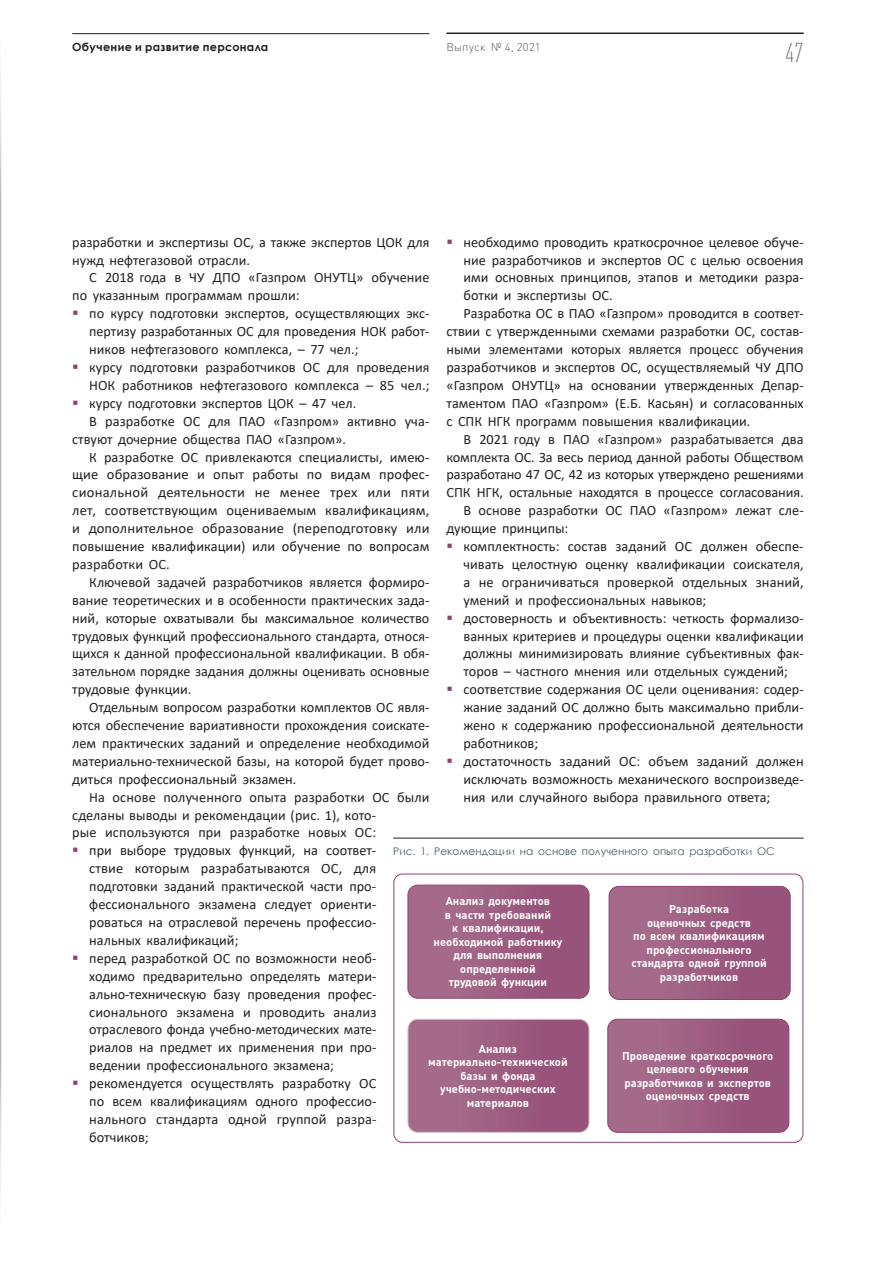
<style>
.page{position:relative;width:893px;height:1263px;background:#fff}
.page>*{position:absolute;margin:0;border:0;box-sizing:border-box;transform-origin:0 0}
.t1{font:300 condensed 27px "DIN Pro";color:#76787b}
.t2{font:14.25px/17.9px "Calibri";color:#231f20}
.t3{font:700 11.25px/13.5px "DIN Pro";color:#fff;text-align:center}
.t4{font:700 11.25px "Century Gothic";letter-spacing:.025em;color:#231f20}
.t5{font:300 11.25px "DIN Pro";letter-spacing:.03em;color:#57585a}
.t6{font:10.5px "Century Gothic";color:#465a64}
</style>
<div class="page">
<hr style="left:446px;top:33px;width:358px;height:1px;background:#231f20">
<hr style="left:72px;top:33px;width:357px;height:1px;background:#231f20">
<hr style="left:0;top:0;width:2px;height:1263px;background:#51504b">
<hr style="left:393px;top:838px;width:411px;height:1px;background:#231f20">
<div style="left:393px;top:874px;width:410px;height:269px;border:1px solid #904270;border-radius:9px"></div>
<svg style="left:408px;top:885px;width:181px;height:113px;background:#9e5f82"></svg>
<div style="left:408px;top:885px;width:181px;height:113px;border:1px solid #904270;border-radius:10px"></div>
<svg style="left:609px;top:886px;width:181px;height:113px;background:#9e5f82"></svg>
<div style="left:609px;top:886px;width:181px;height:114px;border:1px solid #904270;border-radius:10px"></div>
<svg style="left:408px;top:1019px;width:181px;height:113px;background:#9e5f82"></svg>
<div style="left:408px;top:1019px;width:181px;height:114px;border:1px solid #d9c4cf;border-radius:10px"></div>
<svg style="left:608px;top:1019px;width:181px;height:113px;background:#9e5f82"></svg>
<div style="left:607px;top:1019px;width:182px;height:114px;border:1px solid #904270;border-radius:10px"></div>
<p class="t4" style="left:72px;top:38px;width:198px">Обучение и развитие персонала</p>
<p class="t5" style="left:446px;top:38px;width:96px">Выпуск № 4, 2021</p>
<h1 class="t1" style="left:785px;top:33px;width:20px">47</h1>
<p class="t2" style="left:463px;top:233px;width:342px">необходимо проводить краткосрочное целевое обуче-</p>
<p class="t2" style="left:463px;top:251px;width:342px">ние разработчиков и экспертов ОС с целью освоения</p>
<p class="t2" style="left:463px;top:268px;width:342px">ими основных принципов, этапов и методики разра-</p>
<p class="t2" style="left:463px;top:286px;width:151px">ботки и экспертизы ОС.</p>
<p class="t2" style="left:463px;top:304px;width:342px">Разработка ОС в ПАО «Газпром» проводится в соответ-</p>
<p class="t2" style="left:446px;top:322px;width:359px">ствии с утвержденными схемами разработки ОС, состав-</p>
<p class="t2" style="left:446px;top:340px;width:359px">ными элементами которых является процесс обучения</p>
<p class="t2" style="left:446px;top:358px;width:359px">разработчиков и экспертов ОС, осуществляемый ЧУ ДПО</p>
<p class="t2" style="left:446px;top:376px;width:359px">«Газпром ОНУТЦ» на основании утвержденных Депар-</p>
<p class="t2" style="left:446px;top:394px;width:359px">таментом ПАО «Газпром» (Е.Б. Касьян) и согласованных</p>
<p class="t2" style="left:446px;top:412px;width:305px">с СПК НГК программ повышения квалификации.</p>
<p class="t2" style="left:463px;top:430px;width:342px">В 2021 году в ПАО «Газпром» разрабатывается два</p>
<p class="t2" style="left:446px;top:447px;width:359px">комплекта ОС. За весь период данной работы Обществом</p>
<p class="t2" style="left:446px;top:465px;width:359px">разработано 47 ОС, 42 из которых утверждено решениями</p>
<p class="t2" style="left:446px;top:483px;width:359px">СПК НГК, остальные находятся в процессе согласования.</p>
<p class="t2" style="left:463px;top:501px;width:342px">В основе разработки ОС ПАО «Газпром» лежат сле-</p>
<p class="t2" style="left:446px;top:519px;width:123px">дующие принципы:</p>
<p class="t2" style="left:463px;top:537px;width:342px">комплектность: состав заданий ОС должен обеспе-</p>
<p class="t2" style="left:463px;top:555px;width:342px">чивать целостную оценку квалификации соискателя,</p>
<p class="t2" style="left:463px;top:573px;width:342px">а не ограничиваться проверкой отдельных знаний,</p>
<p class="t2" style="left:463px;top:591px;width:244px">умений и профессиональных навыков;</p>
<p class="t2" style="left:463px;top:609px;width:342px">достоверность и объективность: четкость формализо-</p>
<p class="t2" style="left:463px;top:626px;width:342px">ванных критериев и процедуры оценки квалификации</p>
<p class="t2" style="left:463px;top:644px;width:342px">должны минимизировать влияние субъективных фак-</p>
<p class="t2" style="left:463px;top:662px;width:326px">торов – частного мнения или отдельных суждений;</p>
<p class="t2" style="left:463px;top:680px;width:342px">соответствие содержания ОС цели оценивания: содер-</p>
<p class="t2" style="left:463px;top:698px;width:342px">жание заданий ОС должно быть максимально прибли-</p>
<p class="t2" style="left:463px;top:716px;width:342px">жено к содержанию профессиональной деятельности</p>
<p class="t2" style="left:463px;top:734px;width:76px">работников;</p>
<p class="t2" style="left:463px;top:752px;width:342px">достаточность заданий ОС: объем заданий должен</p>
<p class="t2" style="left:463px;top:770px;width:342px">исключать возможность механического воспроизведе-</p>
<p class="t2" style="left:463px;top:788px;width:308px">ния или случайного выбора правильного ответа;</p>
<p class="t2" style="left:72px;top:233px;width:359px">разработки и экспертизы ОС, а также экспертов ЦОК для нужд нефтегазовой отрасли.</p>
<p class="t2" style="left:72px;top:268px;width:359px;text-indent:17px">С 2018 года в ЧУ ДПО «Газпром ОНУТЦ» обучение по указанным программам прошли:</p>
<p class="t2" style="left:89px;top:304px;width:342px">по курсу подготовки экспертов, осуществляющих экс-</p>
<p class="t2" style="left:89px;top:322px;width:342px">пертизу разработанных ОС для проведения НОК работ-</p>
<p class="t2" style="left:89px;top:340px;width:271px">ников нефтегазового комплекса, – 77 чел.;</p>
<p class="t2" style="left:89px;top:358px;width:342px">курсу подготовки разработчиков ОС для проведения</p>
<p class="t2" style="left:89px;top:376px;width:342px">НОК работников нефтегазового комплекса – 85 чел.;</p>
<p class="t2" style="left:89px;top:394px;width:269px">курсу подготовки экспертов ЦОК – 47 чел.</p>
<p class="t2" style="left:89px;top:412px;width:342px">В разработке ОС для ПАО «Газпром» активно уча-</p>
<p class="t2" style="left:72px;top:430px;width:275px">ствуют дочерние общества ПАО «Газпром».</p>
<p class="t2" style="left:89px;top:447px;width:342px">К разработке ОС привлекаются специалисты, имею-</p>
<p class="t2" style="left:72px;top:465px;width:359px">щие образование и опыт работы по видам профес-</p>
<p class="t2" style="left:72px;top:483px;width:359px">сиональной деятельности не менее трех или пяти</p>
<p class="t2" style="left:72px;top:501px;width:359px">лет, соответствующим оцениваемым квалификациям,</p>
<p class="t2" style="left:72px;top:519px;width:359px">и дополнительное образование (переподготовку или</p>
<p class="t2" style="left:72px;top:537px;width:359px">повышение квалификации) или обучение по вопросам</p>
<p class="t2" style="left:72px;top:555px;width:99px">разработки ОС.</p>
<p class="t2" style="left:89px;top:573px;width:342px">Ключевой задачей разработчиков является формиро-</p>
<p class="t2" style="left:72px;top:591px;width:359px">вание теоретических и в особенности практических зада-</p>
<p class="t2" style="left:72px;top:609px;width:359px">ний, которые охватывали бы максимальное количество</p>
<p class="t2" style="left:72px;top:626px;width:359px">трудовых функций профессионального стандарта, относя-</p>
<p class="t2" style="left:72px;top:644px;width:359px">щихся к данной профессиональной квалификации. В обя-</p>
<p class="t2" style="left:72px;top:662px;width:359px">зательном порядке задания должны оценивать основные</p>
<p class="t2" style="left:72px;top:680px;width:121px">трудовые функции.</p>
<p class="t2" style="left:89px;top:698px;width:342px">Отдельным вопросом разработки комплектов ОС явля-</p>
<p class="t2" style="left:72px;top:716px;width:359px">ются обеспечение вариативности прохождения соискате-</p>
<p class="t2" style="left:72px;top:734px;width:359px">лем практических заданий и определение необходимой</p>
<p class="t2" style="left:72px;top:752px;width:359px">материально-технической базы, на которой будет прово-</p>
<p class="t2" style="left:72px;top:770px;width:226px">диться профессиональный экзамен.</p>
<p class="t2" style="left:89px;top:788px;width:342px">На основе полученного опыта разработки ОС были</p>
<p class="t2" style="left:72px;top:805px;width:305px">сделаны выводы и рекомендации (рис. 1), кото-</p>
<p class="t2" style="left:72px;top:823px;width:305px">рые используются при разработке новых ОС:</p>
<p class="t2" style="left:89px;top:841px;width:288px">при выборе трудовых функций, на соответ-</p>
<p class="t2" style="left:89px;top:859px;width:288px">ствие которым разрабатываются ОС, для</p>
<p class="t2" style="left:89px;top:877px;width:288px">подготовки заданий практической части про-</p>
<p class="t2" style="left:89px;top:895px;width:289px">фессионального экзамена следует ориенти-</p>
<p class="t2" style="left:89px;top:913px;width:289px">роваться на отраслевой перечень профессио-</p>
<p class="t2" style="left:89px;top:931px;width:151px">нальных квалификаций;</p>
<p class="t2" style="left:89px;top:949px;width:289px">перед разработкой ОС по возможности необ-</p>
<p class="t2" style="left:89px;top:967px;width:289px">ходимо предварительно определять матери-</p>
<p class="t2" style="left:89px;top:984px;width:289px">ально-техническую базу проведения профес-</p>
<p class="t2" style="left:89px;top:1002px;width:289px">сионального экзамена и проводить анализ</p>
<p class="t2" style="left:89px;top:1020px;width:289px">отраслевого фонда учебно-методических мате-</p>
<p class="t2" style="left:89px;top:1038px;width:289px">риалов на предмет их применения при про-</p>
<p class="t2" style="left:89px;top:1056px;width:246px">ведении профессионального экзамена;</p>
<p class="t2" style="left:89px;top:1074px;width:289px">рекомендуется осуществлять разработку ОС</p>
<p class="t2" style="left:89px;top:1092px;width:289px">по всем квалификациям одного профессио-</p>
<p class="t2" style="left:89px;top:1110px;width:289px">нального стандарта одной группой разра-</p>
<p class="t2" style="left:89px;top:1128px;width:61px">ботчиков;</p>
<p class="t6" style="left:393px;top:844px;width:383px">Рис. 1. Рекомендации на основе полученного опыта разработки ОС</p>
<p class="t3" style="left:434px;top:893px;width:130px">Анализ документов<br>в части требований<br>к квалификации, необходимой работнику для выполнения определенной<br>трудовой функции</p>
<p class="t3" style="left:631px;top:901px;width:137px">Разработка<br>оценочных средств<br>по всем квалификациям профессионального стандарта одной группой разработчиков</p>
<p class="t3" style="left:428px;top:1041px;width:141px">Анализ материально-технической базы и фонда учебно-методических материалов</p>
<p class="t3" style="left:622px;top:1047px;width:153px">Проведение краткосрочного целевого обучения разработчиков и экспертов оценочных средств</p>
</div>
